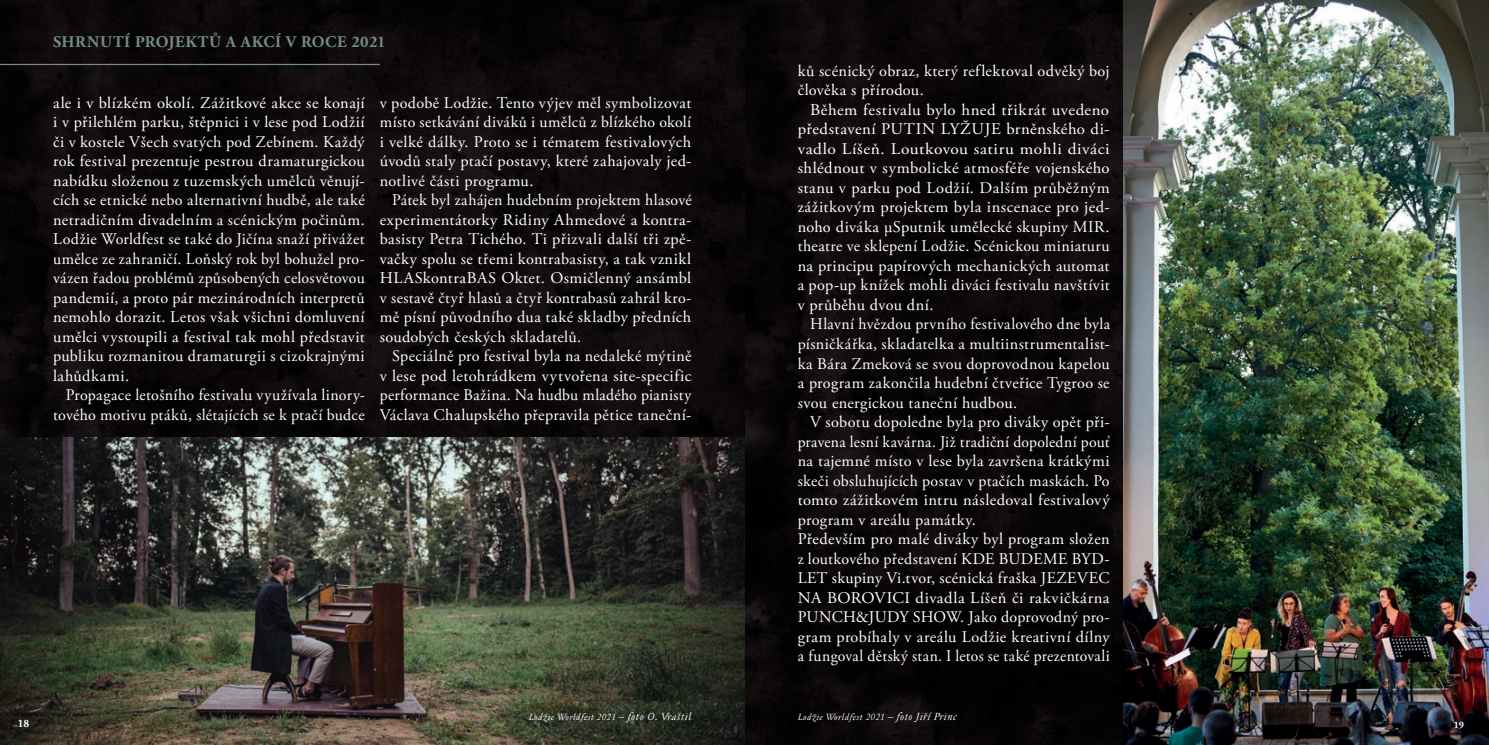
<style>
.page{position:relative;width:1489px;height:745px;background:#fff}
.page>*{position:absolute;margin:0;border:0;box-sizing:border-box;transform-origin:0 0}
.t1{font:16.25px/19.5px "Adobe Garamond Pro";letter-spacing:.025em;color:#fff;text-align:justify}
.t2{font:16.25px/19.5px "Adobe Garamond Pro";letter-spacing:.025em;color:#fff;text-align:justify;scale:1.04 1}
.t3{font:700 16.25px "Adobe Garamond Pro";letter-spacing:.03em;color:#738b8c}
.t4{font:700 11.25px "Adobe Garamond Pro";color:#fff}
.t5{font:700 10px "Adobe Garamond Pro";color:#fff}
.t6{font:italic 8.75px "Jannon Text CE";letter-spacing:.05em;color:#fff}
.s1{font-size:10px}
</style>
<div class="page">
<img style="left:744px;top:0;width:379px;height:744px">
<div style="left:0;top:0;width:744px;height:744px;background:#0d0909"></div>
<img style="left:0;top:437px;width:744px;height:307px">
<img style="left:1123px;top:0;width:365px;height:744px">
<hr style="left:0;top:64px;width:380px;height:1px;background:#738b8c">
<p class="t3" style="left:53px;top:33px;width:334px">SHRNUTÍ PROJEKTŮ A AKCÍ V ROCE 2021</p>
<p class="t1" style="left:53px;top:93px;width:313px">ale i v blízkém okolí. Zážitkové akce se konají i v přilehlém parku, štěpnici i v lese pod Lodžií či v kostele Všech svatých pod Zebínem. Každý rok festival prezentuje pestrou dramaturgickou nabídku složenou z tuzemských umělců věnují&shy;cích se etnické nebo alternativní hudbě, ale také netradičním divadelním a scénickým počinům.<br>Lodžie Worldfest se také do Jičína snaží přivážet umělce ze zahraničí. Loňský rok byl bohužel pro&shy;vázen řadou problémů způsobených celosvětovou pandemií, a proto pár mezinárodních interpretů nemohlo dorazit. Letos však všichni domluvení umělci vystoupili a festival tak mohl představit publiku rozmanitou dramaturgii s cizokrajnými lahůdkami.</p>
<p class="t1" style="left:53px;top:386px;width:313px;text-align:right">Propagace letošního festivalu využívala linory&shy;tového motivu ptáků, slétajících se k ptačí budce</p>
<p class="t1" style="left:380px;top:93px;width:313px">v podobě Lodžie. Tento výjev měl symbolizovat místo setkávání diváků i umělců z blízkého okolí i velké dálky. Proto se i tématem festivalových úvodů staly ptačí postavy, které zahajovaly jed&shy;notlivé části programu.</p>
<p class="t1" style="left:380px;top:191px;width:313px;text-indent:12px">Pátek byl zahájen hudebním projektem hlasové experimentátorky Ridiny Ahmedové a kontra&shy;basisty Petra Tichého. Ti přizvali další tři zpě&shy;vačky spolu se třemi kontrabasisty, a tak vznikl HLASkontraBAS Oktet. Osmičlenný ansámbl v sestavě čtyř hlasů a čtyř kontrabasů zahrál kro&shy;mě písní původního dua také skladby předních soudobých českých skladatelů.</p>
<p class="t1" style="left:380px;top:347px;width:313px;text-indent:13px">Speciálně pro festival byla na nedaleké mýtině v lese pod letohrádkem vytvořena site-specific performance Bažina. Na hudbu mladého pianisty Václava Chalupského přepravila pětice taneční-</p>
<p class="t1" style="left:797px;top:61px;width:313px">ků scénický obraz, který reflektoval odvěký boj člověka s přírodou.</p>
<p class="t2" style="left:797px;top:100px;width:301px;text-indent:13px">Během festivalu bylo hned třikrát uvedeno představení PUTIN LYŽUJE brněnského di&shy;vadlo Líšeň. Loutkovou satiru mohli diváci shlédnout v symbolické atmosféře vojenského stanu v parku pod Lodžií. Dalším průběžným zážitkovým projektem byla inscenace pro jed&shy;noho diváka μSputnik umělecké skupiny MIR. theatre ve sklepení Lodžie. Scénickou miniaturu na principu papírových mechanických automat a pop-up knížek mohli diváci festivalu navštívit v průběhu dvou dní.</p>
<p class="t1" style="left:797px;top:315px;width:314px;text-indent:12px">Hlavní hvězdou prvního festivalového dne byla písničkářka, skladatelka a multiinstrumentalist&shy;ka Bára Zmeková se svou doprovodnou kapelou a program zakončila hudební čtveřice Tygroo se svou energickou taneční hudbou.</p>
<p class="t1" style="left:797px;top:412px;width:313px;text-indent:13px">V sobotu dopoledne byla pro diváky opět při&shy;pravena lesní kavárna. Již tradiční dopolední pouť na tajemné místo v lese byla završena krátkými skeči obsluhujících postav v ptačích maskách. Po tomto zážitkovém intru následoval festivalový program v areálu památky.</p>
<p class="t1" style="left:797px;top:529px;width:313px">Především pro malé diváky byl program složen z loutkového představení KDE BUDEME BYD-LET skupiny Vi.tvor, scénická fraška JEZEVEC NA BOROVICI divadla Líšeň či rakvičkárna PUNCH&amp;JUDY SHOW. Jako doprovodný pro&shy;gram probíhaly v areálu Lodžie kreativní dílny a fungoval dětský stan. I letos se také prezentovali</p>
<p class="t6" style="left:529px;top:711px;width:164px">Lodžie Worldfest 2021 <span class="s1">– foto O. Vraštil</span></p>
<p class="t6" style="left:797px;top:711px;width:160px">Lodžie Worldfest 2021 <span class="s1">– foto Jiří Princ</span></p>
<p class="t4" style="left:18px;top:716px;width:13px">18</p>
<p class="t5" style="left:1453px;top:718px;width:12px">19</p>
</div>
